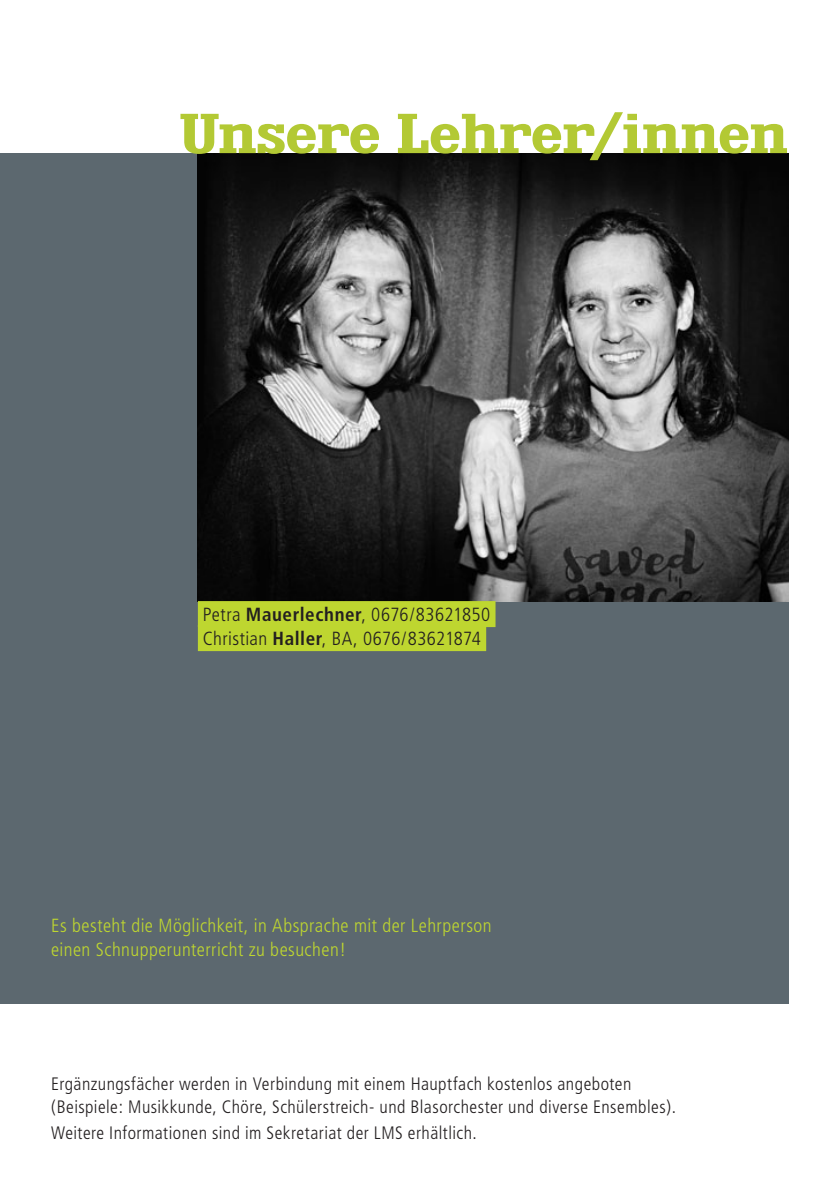
<style>
.page{position:relative;width:840px;height:1191px;background:#fff}
.page>*{position:absolute;margin:0;border:0;box-sizing:border-box;transform-origin:0 0}
.t1{font:700 50px "Kingsbridge Ex Rg";letter-spacing:-.035em;color:#b3c934}
.t2{font:300 condensed 19px/24px "Frutiger";letter-spacing:.025em;color:#bed630}
.t3{font:300 condensed 19px/24px "Frutiger";letter-spacing:.02em;color:#231f20}
.t4{font:300 condensed 18px/23.4px "Frutiger";letter-spacing:.025em;color:#231f20}
.s1{font-weight:700}
</style>
<div class="page">
<div style="left:0;top:153px;width:788px;height:850px;background:#5c686f"></div>
<img style="left:198px;top:153px;width:590px;height:448px">
<div style="left:198px;top:601px;width:297px;height:26px;background:#bed630"></div>
<div style="left:198px;top:625px;width:288px;height:26px;background:#bed630"></div>
<h1 class="t1" style="left:179px;top:103px;width:611px">Unsere Lehrer/innen</h1>
<p class="t3" style="left:203px;top:603px;width:289px">Petra <span class="s1">Mauerlechner</span>, 0676/83621850<br>Christian <span class="s1">Haller</span>, BA, 0676/83621874</p>
<p class="t2" style="left:51px;top:914px;width:442px">Es besteht die Möglichkeit, in Absprache mit der Lehrperson einen Schnupperunterricht zu besuchen!</p>
<p class="t4" style="left:51px;top:1072px;width:626px">Ergänzungsfächer werden in Verbindung mit einem Hauptfach kostenlos angeboten (Beispiele: Musikkunde, Chöre, Schülerstreich- und Blasorchester und diverse Ensembles).</p>
<p class="t4" style="left:51px;top:1121px;width:427px">Weitere Informationen sind im Sekretariat der LMS erhältlich.</p>
</div>
